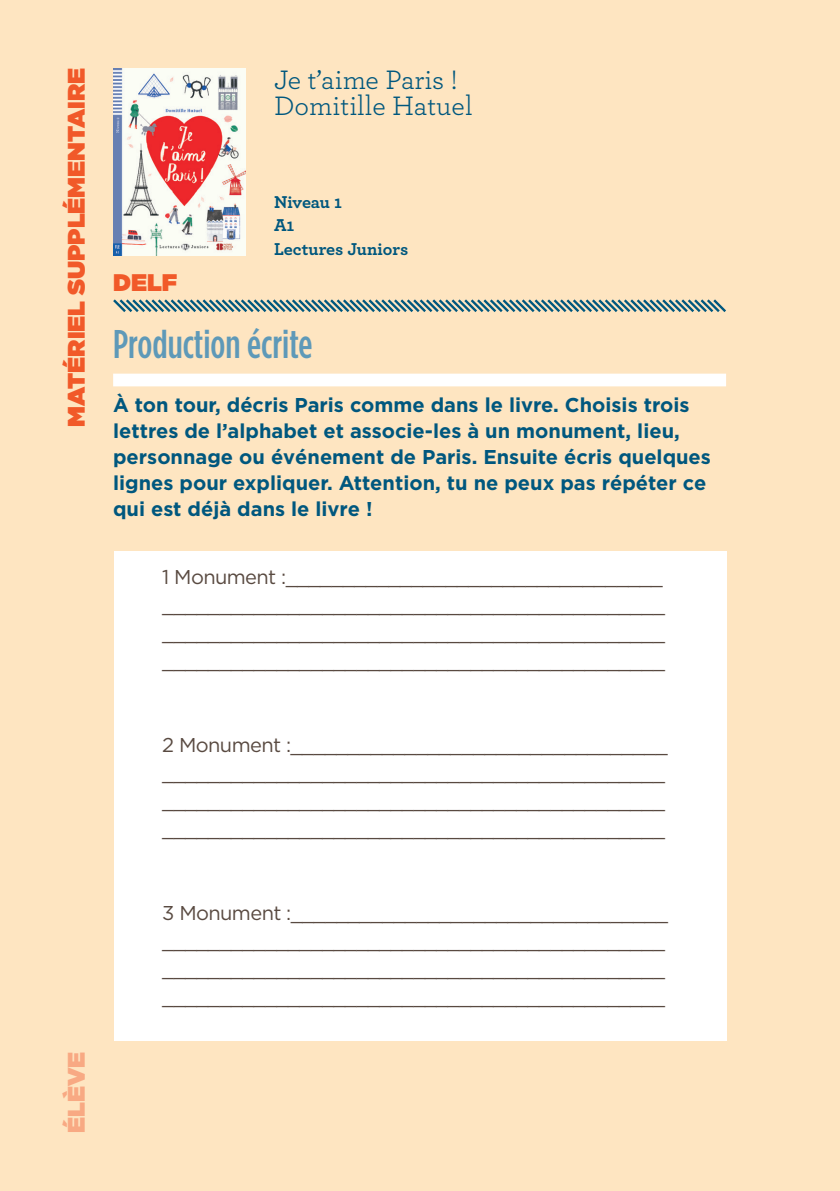
<style>
.page{position:relative;width:840px;height:1191px;background:#fff}
.page>*{position:absolute;margin:0;border:0;box-sizing:border-box;transform-origin:0 0}
.t1{font:500 condensed 40px "Gotham HTF";color:#5e99b8}
.t2{font:28px/25.6px "Archer";color:#00577e}
.t3{font:900 24px "Gotham HTF";color:#f15929}
.t4{font:900 24px "Gotham HTF";color:#f8a983}
.t5{font:20px/28px "Gotham HTF";letter-spacing:-.03em;color:#594a41}
.t6{font:700 20px/26px "Gotham HTF";color:#00577e}
.t7{font:700 18px/23.6px "Archer";color:#00577e}
</style>
<div class="page">
<div style="left:0;top:0;width:839px;height:1191px;background:#fee5c1"></div>
<img style="left:113px;top:68px;width:132px;height:187px">
<svg style="left:113px;top:299px;width:613px;height:13px"></svg>
<div style="left:113px;top:374px;width:612px;height:12px;background:#fff"></div>
<div style="left:113px;top:550px;width:613px;height:490px;background:#fff"></div>
<p class="t3" style="left:62px;top:426px;width:360px;rotate:-90deg">MATÉRIEL SUPPLÉMENTAIRE</p>
<p class="t4" style="left:62px;top:1132px;width:83px;rotate:-90deg">ÉLÈVE</p>
<h2 class="t2" style="left:274px;top:66px;width:200px">Je t’aime Paris !<br>Domitille Hatuel</h2>
<p class="t7" style="left:274px;top:189px;width:136px">Niveau 1<br>A1<br>Lectures Juniors</p>
<p class="t3" style="left:113px;top:268px;width:66px">DELF</p>
<h1 class="t1" style="left:113px;top:322px;width:201px">Production écrite</h1>
<p class="t6" style="left:113px;top:392px;width:599px">À ton tour, décris Paris comme dans le livre. Choisis trois lettres de l’alphabet et associe-les à un monument, lieu, personnage ou événement de Paris. Ensuite écris quelques lignes pour expliquer. Attention, tu ne peux pas répéter ce qui est déjà dans le livre !</p>
<p class="t5" style="left:162px;top:562px;width:504px;text-align:justify">1 Monument :_________________________________ ____________________________________________ ____________________________________________ ____________________________________________</p>
<p class="t5" style="left:162px;top:730px;width:506px">2 Monument :_________________________________ ____________________________________________ ____________________________________________ ____________________________________________</p>
<p class="t5" style="left:162px;top:898px;width:507px">3 Monument :_________________________________ ____________________________________________ ____________________________________________ ____________________________________________</p>
</div>
